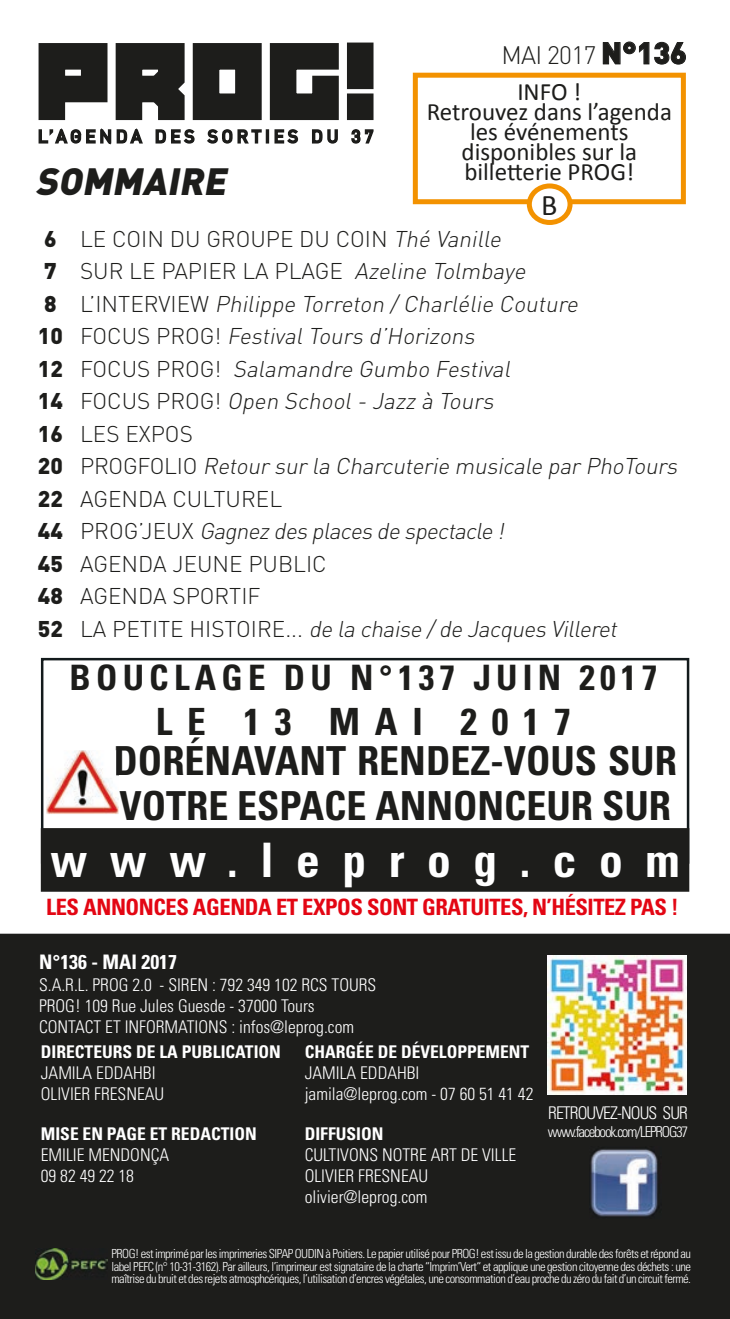
<style>
.page{position:relative;width:730px;height:1319px;background:#fff}
.page>*{position:absolute;margin:0;border:0;box-sizing:border-box;transform-origin:0 0}
.t1{font:700 condensed 47.5px "Univers";letter-spacing:.475em;color:#fff}
.t2{font:700 condensed 40px/45px "Univers";color:#1d1d1b}
.t3{font:700 condensed 37.5px "Univers";letter-spacing:.39em;color:#1d1d1b}
.t4{font:italic 900 37.5px "DIN";color:#1d1d1b}
.t5{font:700 condensed 35px "Univers";letter-spacing:.15em;color:#1d1d1b}
.t6{font:30px "Calibri";color:#1d1d1b}
.t7{font:25px/20px "Calibri";color:#1d1d1b;text-align:center}
.t8{font:300 25px "DIN";letter-spacing:-.03em;color:#1d1d1b}
.t9{font:italic 300 22.5px/32.5px "DIN";color:#1d1d1b}
.t10{font:700 condensed 22.5px "Univers";letter-spacing:-.02em;color:#e30613}
.t11{font:900 22.5px/32.5px "DIN";color:#1d1d1b}
.t12{font:700 condensed 20px "Univers";color:#fff}
.t13{font:300 condensed 17.5px/21px "Univers";color:#fff}
.t14{font:700 condensed 17.5px "Univers";color:#fff}
.t15{font:300 condensed 17.5px "Univers";letter-spacing:-.05em;color:#fff}
.t16{font:300 condensed 15px "Univers";letter-spacing:-.08em;color:#fff}
.t17{font:300 condensed 12.5px/12.5px "Univers";letter-spacing:-.04em;color:#fff;text-align:justify}
.s1{font-weight:900;font-size:30px}
.s2{font-style:normal}
</style>
<div class="page">
<div style="left:0;top:933px;width:730px;height:385px;background:#1d1d1b"></div>
<img style="left:589px;top:1146px;width:72px;height:72px">
<img style="left:548px;top:954px;width:139px;height:139px">
<div style="left:41px;top:657px;width:648px;height:206px;border:2px solid #131a1c"></div>
<svg style="left:602px;top:41px;width:84px;height:24px"></svg>
<svg style="left:38px;top:42px;width:336px;height:103px"></svg>
<div style="left:42px;top:829px;width:646px;height:61px;background:#1d1d1b"></div>
<div style="left:41px;top:828px;width:648px;height:63px;border:2px solid #1d1d1b"></div>
<img style="left:46px;top:750px;width:73px;height:64px">
<img style="left:116px;top:750px;width:3px;height:25px">
<div style="left:413px;top:73px;width:273px;height:131px;border:5px solid #f39200"></div>
<div style="left:529px;top:186px;width:41px;height:36px;background:#fff;border-radius:50%"></div>
<div style="left:527px;top:183px;width:45px;height:42px;border:5px solid #f39200;border-radius:50%"></div>
<img style="left:35px;top:1248px;width:73px;height:31px">
<h3 class="t4" style="left:35px;top:157px;width:200px">SOMMAIRE</h3>
<p class="t8" style="left:501px;top:40px;width:187px">MAI 2017 <span class="s1">N°136</span></p>
<p class="t7" style="left:427px;top:82px;width:247px">INFO !<br>Retrouvez dans l’agenda les événements disponibles sur la billetterie PROG!</p>
<h3 class="t6" style="left:541px;top:186px;width:18px">B</h3>
<p class="t11" style="left:38px;top:221px;width:27px">6<br>7<br>8<br>10<br>12<br>14<br>16<br>20<br>22<br>44<br>45<br>48<br>52</p>
<p class="t9" style="left:80px;top:222px;width:603px"><span class="s2">LE COIN DU GROUPE DU COIN</span> Thé Vanille<br><span class="s2">SUR LE PAPIER LA PLAGE</span> Azeline Tolmbaye<br><span class="s2">L’ I N T E R V I E W</span> Philippe Torreton /Charlélie Couture<br><span class="s2">FO C U S P R O G !</span> FestivalTours d’Horizons<br><span class="s2">FO C U S P R O G !</span> Salamandre Gumbo Festival<br><span class="s2">FO C U S P R O G !</span> Open School- Jazz à Tours<br><span class="s2">LES EXPOS<br>P R O G F O L I O</span> Retoursurla Charcuterie musicale parPhoTours <span class="s2">AGENDA CULTUREL<br>P R O G ’J E U X</span> Gagnezdes places de spectacle !<br><span class="s2">AGENDA JEUNE PUBLIC<br>AGENDA SPORTIF<br>LA P ET I T E H I S T O I R E . . .</span> de la chaise /de Jacques Villeret</p>
<h3 class="t5" style="left:69px;top:656px;width:589px">BOUCLAGE DU N°137 JUIN 2017</h3>
<h3 class="t3" style="left:156px;top:698px;width:416px">LE 13 MAI 2017</h3>
<h2 class="t2" style="left:114px;top:738px;width:565px">DORÉNAVANT RENDEZ-VOUS SUR<br>VOTRE ESPACE ANNONCEUR SUR</h2>
<h1 class="t1" style="left:50px;top:830px;width:631px">www.leprog.com</h1>
<p class="t10" style="left:46px;top:893px;width:634px">LES ANNONCES AGENDA ET EXPOS SONT GRATUITES, N’HÉSITEZ PAS !</p>
<p class="t12" style="left:39px;top:949px;width:139px">N°136 - MAI 2017</p>
<p class="t13" style="left:39px;top:973px;width:339px">S.A.R.L. PROG 2.0 - SIREN : 792 349 102 RCS TOURS<br>PROG! 109 Rue Jules Guesde - 37000 Tours<br>CONTACT ET INFORMATIONS : infos@leprog.com</p>
<p class="t14" style="left:305px;top:1040px;width:226px">CHARGÉE DE DÉVELOPPEMENT</p>
<p class="t13" style="left:305px;top:1062px;width:230px">JAMILA EDDAHBI jamila@leprog.com - 07 60 51 41 42</p>
<p class="t14" style="left:305px;top:1122px;width:80px">DIFFUSION</p>
<p class="t13" style="left:305px;top:1144px;width:213px">CULTIVONS NOTRE ART DE VILLE<br>OLIVIER FRESNEAU olivier@leprog.com</p>
<p class="t14" style="left:41px;top:1040px;width:242px">DIRECTEURS DE LA PUBLICATION</p>
<p class="t13" style="left:41px;top:1062px;width:125px">JAMILA EDDAHBI<br>OLIVIER FRESNEAU</p>
<p class="t14" style="left:41px;top:1122px;width:217px">MISE EN PAGE ET REDACTION</p>
<p class="t13" style="left:41px;top:1144px;width:130px">EMILIE MENDONÇA<br>09 82 49 22 18</p>
<p class="t15" style="left:548px;top:1102px;width:141px">RETROUVEZ-NOUS SUR</p>
<p class="t16" style="left:548px;top:1122px;width:142px">www.facebook.com/LEPROG37</p>
<p class="t17" style="left:111px;top:1247px;width:581px">PROG! est imprimé par les imprimeries SIPAP OUDIN à Poitiers. Le papier utilisé pour PROG! est issu de la gestion durable des forêts et répond au label PEFC (n° 10-31-3162). Par ailleurs, l’imprimeur est signataire de la charte “Imprim’Vert“ et applique une gestion citoyenne des déchets : une maîtrise du bruit et des rejets atmosphcériques, l’utilisation d’encres végétales, une consommation d’eau proche du zéro du fait d’un circuit fermé.</p>
</div>
